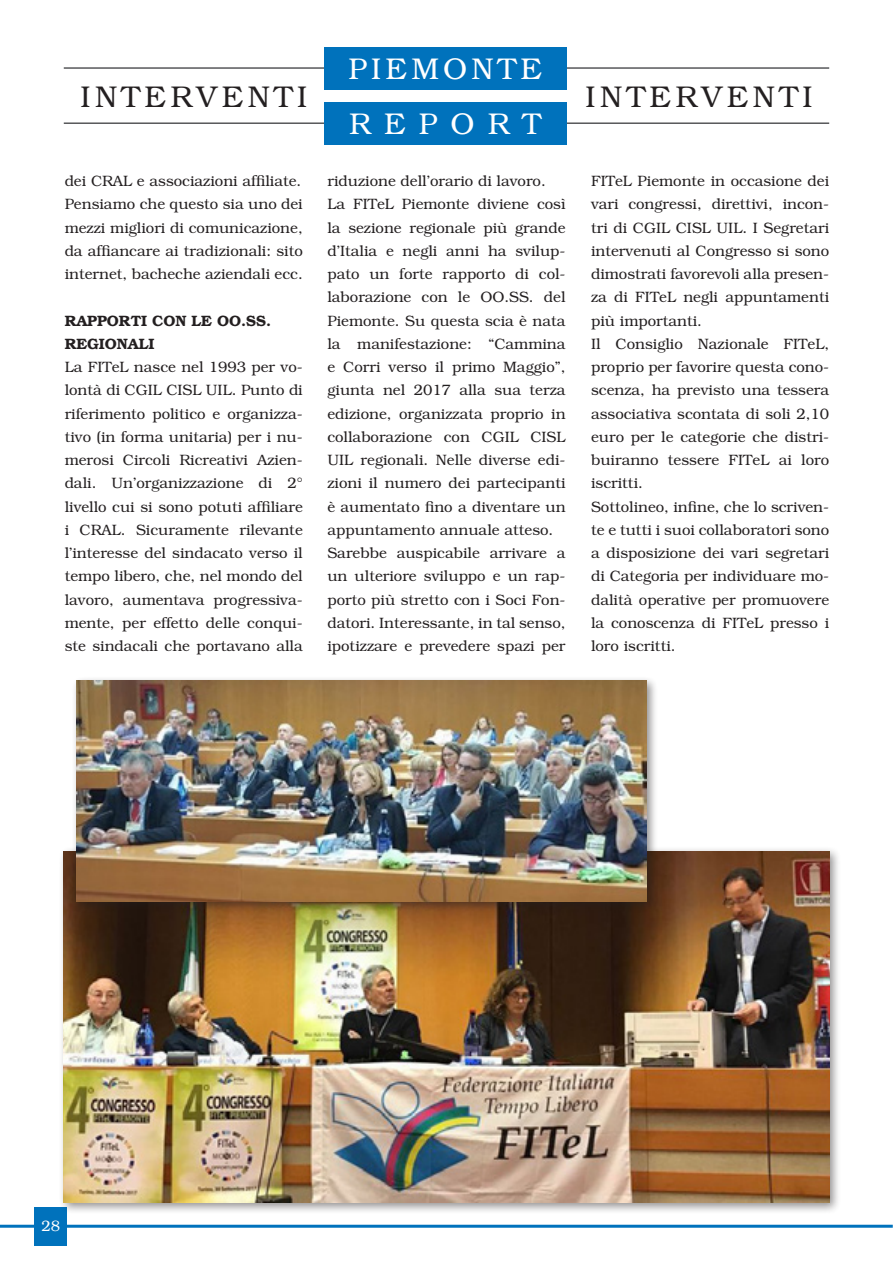
<style>
.page{position:relative;width:893px;height:1263px;background:#fff}
.page>*{position:absolute;margin:0;border:0;box-sizing:border-box;transform-origin:0 0}
.t1{font:300 30px "Bookman";letter-spacing:.145em;color:#231f20}
.t2{font:300 30px/55.2px "Bookman";letter-spacing:.14em;color:#fff}
.t3{font:300 15px/23.2px "Bookman";color:#231f20;text-align:justify}
.t4{font:600 15px/23.2px "Bookman";color:#231f20}
.t5{font:300 15px "Bookman";color:#fff}
</style>
<div class="page">
<hr style="left:0;top:1225px;width:893px;height:3px;background:#0072bc">
<div style="left:35px;top:1208px;width:32px;height:38px;background:#0072bc"></div>
<hr style="left:64px;top:67px;width:765px;height:2px;background:#57585a">
<hr style="left:64px;top:122px;width:765px;height:2px;background:#57585a">
<div style="left:324px;top:47px;width:242px;height:42px;background:#0072bc"></div>
<div style="left:324px;top:103px;width:242px;height:42px;background:#0072bc"></div>
<div style="left:58px;top:846px;width:783px;height:368px;background:#231f20;opacity:.5"></div>
<img style="left:63px;top:851px;width:766px;height:351px">
<div style="left:71px;top:675px;width:587px;height:238px;background:#231f20;opacity:.5"></div>
<img style="left:77px;top:680px;width:570px;height:221px">
<h1 class="t2" style="left:348px;top:41px;width:195px">PIEMONTE<br>REPORT</h1>
<h1 class="t1" style="left:80px;top:80px;width:228px">INTERVENTI</h1>
<h1 class="t1" style="left:586px;top:80px;width:228px">INTERVENTI</h1>
<p class="t3" style="left:65px;top:169px;width:240px">dei CRAL e associazioni affiliate.<br>Pensiamo che questo sia uno dei mezzi migliori di comunicazione, da affiancare ai tradizionali: sito internet, bacheche aziendali ecc.</p>
<p class="t4" style="left:65px;top:309px;width:208px">RAPPORTI CON LE OO.SS.<br>REGIONALI</p>
<p class="t3" style="left:65px;top:355px;width:240px">La FITeL nasce nel 1993 per vo&shy;lontà di CGIL CISL UIL. Punto di riferimento politico e organizza&shy;tivo (in forma unitaria) per i nu&shy;merosi Circoli Ricreativi Azien&shy;dali. Un’organizzazione di 2° livello cui si sono potuti affiliare i CRAL. Sicuramente rilevante l’interesse del sindacato verso il tempo libero, che, nel mondo del lavoro, aumentava progressiva&shy;mente, per effetto delle conqui&shy;ste sindacali che portavano alla</p>
<p class="t3" style="left:327px;top:169px;width:240px;text-align:left">riduzione dell’orario di lavoro.<br>La FITeL Piemonte diviene così la sezione regionale più grande d’Italia e negli anni ha svilup&shy;pato un forte rapporto di col&shy;laborazione con le OO.SS. del<br>Piemonte. Su questa scia è nata la manifestazione: “Cammina e Corri verso il primo Maggio”, giunta nel 2017 alla sua terza edizione, organizzata proprio in collaborazione con CGIL CISL<br>UIL regionali. Nelle diverse edi&shy;zioni il numero dei partecipanti è aumentato fino a diventare un appuntamento annuale atteso.<br>Sarebbe auspicabile arrivare a un ulteriore sviluppo e un rap&shy;porto più stretto con i Soci Fon&shy;datori. Interessante, in tal senso, ipotizzare e prevedere spazi per</p>
<p class="t3" style="left:591px;top:169px;width:240px;text-align:left">FITeL Piemonte in occasione dei vari congressi, direttivi, incon&shy;tri di CGIL CISL UIL. I Segretari intervenuti al Congresso si sono dimostrati favorevoli alla presen&shy;za di FITeL negli appuntamenti più importanti.<br>Il Consiglio Nazionale FITeL, proprio per favorire questa cono&shy;scenza, ha previsto una tessera associativa scontata di soli 2,10 euro per le categorie che distri&shy;buiranno tessere FITeL ai loro iscritti.<br>Sottolineo, infine, che lo scriven&shy;te e tutti i suoi collaboratori sono a disposizione dei vari segretari di Categoria per individuare mo&shy;dalità operative per promuovere la conoscenza di FITeL presso i loro iscritti.</p>
<p class="t5" style="left:41px;top:1217px;width:20px">28</p>
</div>
